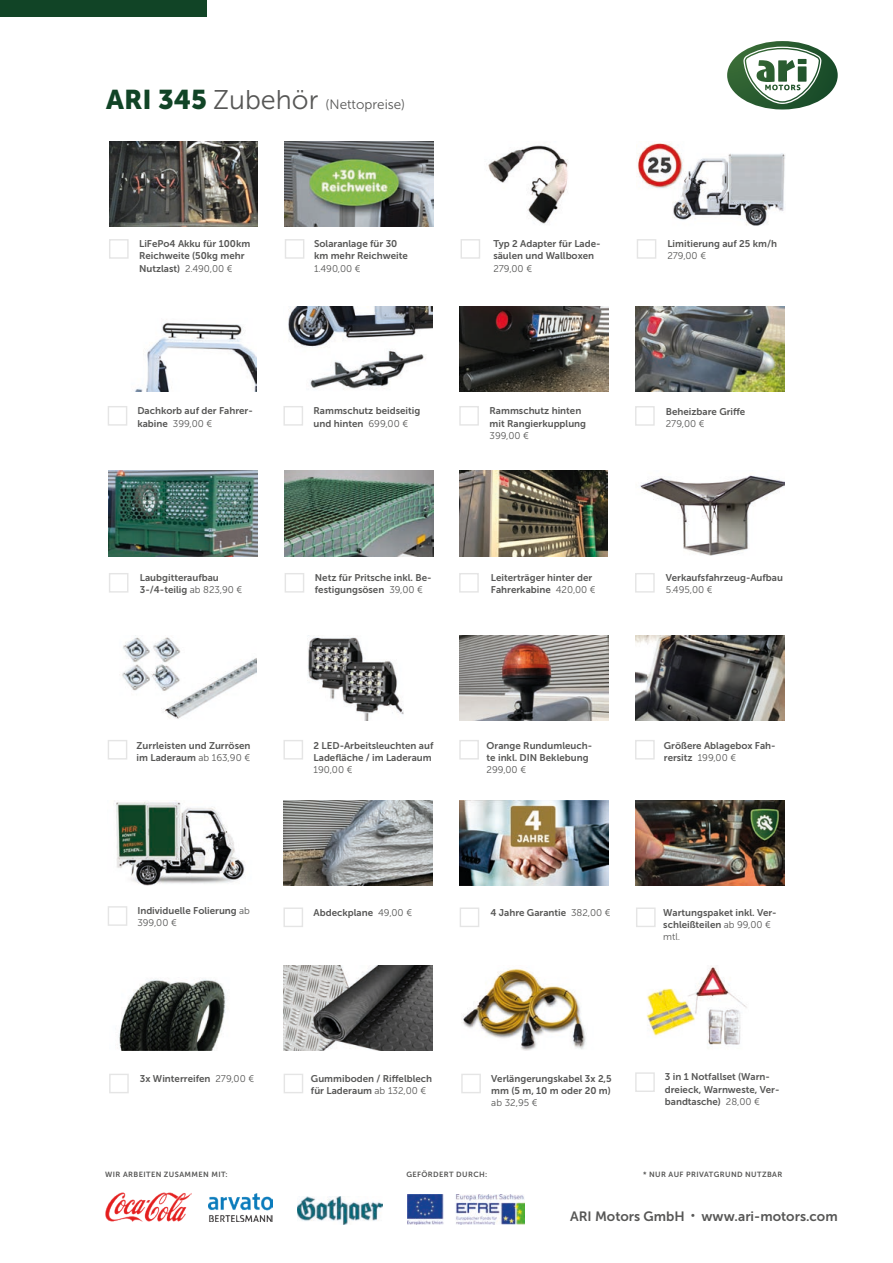
<style>
.page{position:relative;width:893px;height:1263px;background:#fff}
.page>*{position:absolute;margin:0;border:0;box-sizing:border-box;transform-origin:0 0}
.t1{font:13.5px "Museo Sans 700";color:#575756}
.t2{font:13.5px "Museo Sans 300";color:#575756}
.t3{font:9.75px/12.3px "Museo Sans 700";color:#575756}
.t4{font:9.75px "Museo Sans 300";color:#575756}
.t5{font:7.5px "Museo Sans 700";letter-spacing:.05em;color:#575756}
.s1{font-family:"Museo Sans 900";font-size:27px;color:#114426}
.s2{font-size:27px}
.s3{font-family:"Museo Sans 300"}
.s4{font-family:"Museo Sans 700"}
</style>
<div class="page">
<svg style="left:727px;top:41px;width:111px;height:68px"></svg>
<img style="left:407px;top:1194px;width:117px;height:30px">
<img style="left:298px;top:1196px;width:85px;height:28px">
<img style="left:209px;top:1193px;width:64px;height:28px">
<img style="left:105px;top:1193px;width:86px;height:28px">
<img style="left:637px;top:143px;width:148px;height:83px">
<img style="left:109px;top:141px;width:149px;height:85px">
<img style="left:285px;top:141px;width:149px;height:85px">
<img style="left:488px;top:145px;width:80px;height:79px">
<img style="left:459px;top:471px;width:149px;height:85px">
<img style="left:135px;top:322px;width:121px;height:69px">
<img style="left:116px;top:800px;width:129px;height:85px">
<img style="left:646px;top:966px;width:101px;height:79px">
<img style="left:122px;top:637px;width:134px;height:82px">
<img style="left:109px;top:471px;width:149px;height:85px">
<img style="left:288px;top:306px;width:144px;height:83px">
<img style="left:284px;top:800px;width:148px;height:85px">
<img style="left:461px;top:969px;width:125px;height:81px">
<img style="left:307px;top:637px;width:97px;height:84px">
<img style="left:285px;top:471px;width:148px;height:85px">
<img style="left:459px;top:306px;width:149px;height:85px">
<img style="left:636px;top:800px;width:149px;height:85px">
<img style="left:284px;top:965px;width:148px;height:85px">
<img style="left:459px;top:636px;width:149px;height:85px">
<img style="left:640px;top:475px;width:144px;height:81px">
<img style="left:635px;top:306px;width:149px;height:85px">
<img style="left:460px;top:800px;width:149px;height:85px">
<img style="left:119px;top:979px;width:107px;height:71px">
<img style="left:635px;top:636px;width:149px;height:85px">
<div style="left:109px;top:573px;width:19px;height:20px;background:#fff;border:1px solid #e5e5e5"></div>
<div style="left:109px;top:239px;width:20px;height:20px;background:#fff;border:1px solid #e5e5e5"></div>
<div style="left:283px;top:740px;width:20px;height:19px;background:#fff;border:1px solid #e5e5e5"></div>
<div style="left:283px;top:406px;width:20px;height:20px;background:#fff;border:1px solid #e5e5e5"></div>
<div style="left:283px;top:907px;width:20px;height:20px;background:#fff;border:1px solid #e5e5e5"></div>
<div style="left:461px;top:1074px;width:20px;height:19px;background:#fff;border:1px solid #e5e5e5"></div>
<div style="left:285px;top:573px;width:19px;height:20px;background:#fff;border:1px solid #e5e5e5"></div>
<div style="left:285px;top:239px;width:19px;height:20px;background:#fff;border:1px solid #e5e5e5"></div>
<div style="left:459px;top:740px;width:20px;height:19px;background:#fff;border:1px solid #e5e5e5"></div>
<div style="left:459px;top:406px;width:20px;height:20px;background:#fff;border:1px solid #e5e5e5"></div>
<div style="left:636px;top:907px;width:20px;height:20px;background:#fff;border:1px solid #e5e5e5"></div>
<div style="left:284px;top:1074px;width:19px;height:19px;background:#fff;border:1px solid #e5e5e5"></div>
<div style="left:635px;top:573px;width:20px;height:20px;background:#fff;border:1px solid #e5e5e5"></div>
<div style="left:461px;top:239px;width:19px;height:20px;background:#fff;border:1px solid #e5e5e5"></div>
<div style="left:635px;top:740px;width:20px;height:19px;background:#fff;border:1px solid #e5e5e5"></div>
<div style="left:635px;top:406px;width:20px;height:20px;background:#fff;border:1px solid #e5e5e5"></div>
<div style="left:460px;top:907px;width:19px;height:20px;background:#fff;border:1px solid #e5e5e5"></div>
<div style="left:109px;top:1074px;width:20px;height:19px;background:#fff;border:1px solid #e5e5e5"></div>
<div style="left:459px;top:573px;width:20px;height:20px;background:#fff;border:1px solid #e5e5e5"></div>
<div style="left:637px;top:239px;width:19px;height:20px;background:#fff;border:1px solid #e5e5e5"></div>
<div style="left:108px;top:740px;width:19px;height:19px;background:#fff;border:1px solid #e5e5e5"></div>
<div style="left:108px;top:406px;width:19px;height:20px;background:#fff;border:1px solid #e5e5e5"></div>
<div style="left:108px;top:906px;width:19px;height:20px;background:#fff;border:1px solid #e5e5e5"></div>
<div style="left:635px;top:1072px;width:20px;height:20px;background:#fff;border:1px solid #e5e5e5"></div>
<div style="left:0;top:0;width:207px;height:17px;background:#114426"></div>
<h1 class="t2" style="left:106px;top:97px;width:300px"><span class="s1">ARI 345</span> <span class="s2">Zubehör</span> (Nettopreise)</h1>
<p class="t3" style="left:139px;top:238px;width:113px">LiFePo4 Akku für 100km<br>Reichweite (50kg mehr<br>Nutzlast) <span class="s3">2.490,00 €</span></p>
<p class="t3" style="left:667px;top:238px;width:111px">Limitierung auf 25 km/h</p>
<p class="t3" style="left:314px;top:238px;width:95px">Solaranlage für 30 km mehr Reichweite</p>
<p class="t4" style="left:314px;top:263px;width:48px">1.490,00 €</p>
<p class="t3" style="left:493px;top:238px;width:109px">Typ 2 Adapter für Lade&shy;säulen und Wallboxen</p>
<p class="t4" style="left:493px;top:263px;width:40px">279,00 €</p>
<p class="t4" style="left:667px;top:251px;width:40px">279,00 €</p>
<p class="t3" style="left:137px;top:405px;width:117px">Dachkorb auf der Fahrer-</p>
<p class="t4" style="left:137px;top:418px;width:76px"><span class="s4">kabine</span> 399,00 €</p>
<p class="t3" style="left:314px;top:405px;width:108px">Rammschutz beidseitig und hinten <span class="s3">699,00 €</span></p>
<p class="t3" style="left:489px;top:405px;width:98px">Rammschutz hinten mit Rangierkupplung</p>
<p class="t4" style="left:489px;top:430px;width:41px">399,00 €</p>
<p class="t3" style="left:666px;top:405px;width:81px">Beheizbare Griffe</p>
<p class="t4" style="left:666px;top:418px;width:40px">279,00 €</p>
<p class="t3" style="left:140px;top:572px;width:104px">Laubgitteraufbau<br>3-/4-teilig <span class="s3">ab 823,90 €</span></p>
<p class="t3" style="left:315px;top:572px;width:118px">Netz für Pritsche inkl. Be&shy;festigungsösen <span class="s3">39,00 €</span></p>
<p class="t3" style="left:666px;top:572px;width:119px">Verkaufsfahrzeug-Aufbau</p>
<p class="t3" style="left:491px;top:572px;width:106px">Leiterträger hinter der<br>Fahrerkabine <span class="s3">420,00 €</span></p>
<p class="t4" style="left:666px;top:585px;width:48px">5.495,00 €</p>
<p class="t3" style="left:137px;top:739px;width:115px">Zurrleisten und Zurrösen im Laderaum <span class="s3">ab 163,90 €</span></p>
<p class="t3" style="left:314px;top:739px;width:121px">2 LED-Arbeitsleuchten auf<br>Ladefläche / im Laderaum</p>
<p class="t4" style="left:314px;top:765px;width:40px">190,00 €</p>
<p class="t3" style="left:487px;top:739px;width:107px">Orange Rundumleuch&shy;te inkl. DIN Beklebung</p>
<p class="t4" style="left:487px;top:765px;width:41px">299,00 €</p>
<p class="t3" style="left:664px;top:739px;width:113px">Größere Ablagebox Fah&shy;rersitz <span class="s3">199,00 €</span></p>
<p class="t3" style="left:137px;top:905px;width:114px">Individuelle Folierung <span class="s3">ab</span></p>
<p class="t4" style="left:137px;top:918px;width:41px">399,00 €</p>
<p class="t3" style="left:314px;top:906px;width:100px">Abdeckplane <span class="s3">49,00 €</span></p>
<p class="t3" style="left:490px;top:906px;width:122px">4 Jahre Garantie <span class="s3">382,00 €</span></p>
<p class="t3" style="left:663px;top:906px;width:115px">Wartungspaket inkl. Ver&shy;schleißteilen <span class="s3">ab 99,00 €</span></p>
<p class="t4" style="left:663px;top:931px;width:19px">mtl.</p>
<p class="t3" style="left:140px;top:1072px;width:116px">3x Winterreifen <span class="s3">279,00 €</span></p>
<p class="t3" style="left:311px;top:1072px;width:123px">Gummiboden / Riffelblech für Laderaum <span class="s3">ab 132,00 €</span></p>
<p class="t3" style="left:491px;top:1072px;width:122px">Verlängerungskabel 3x 2,5 mm (5 m, 10 m oder 20 m)</p>
<p class="t4" style="left:491px;top:1097px;width:48px">ab 32,95 €</p>
<p class="t3" style="left:665px;top:1071px;width:116px">3 in 1 Notfallset (Warn&shy;dreieck, Warnweste, Ver&shy;bandtasche) <span class="s3">28,00 €</span></p>
<p class="t5" style="left:105px;top:1170px;width:124px">WIR ARBEITEN ZUSAMMEN MIT:</p>
<p class="t5" style="left:406px;top:1170px;width:82px">GEFÖRDERT DURCH:</p>
<p class="t5" style="left:643px;top:1170px;width:141px">* NUR AUF PRIVATGRUND NUTZBAR</p>
<h1 class="t1" style="left:570px;top:1209px;width:269px">ARI Motors GmbH <sup>•</sup> www.ari-motors.com</h1>
</div>
